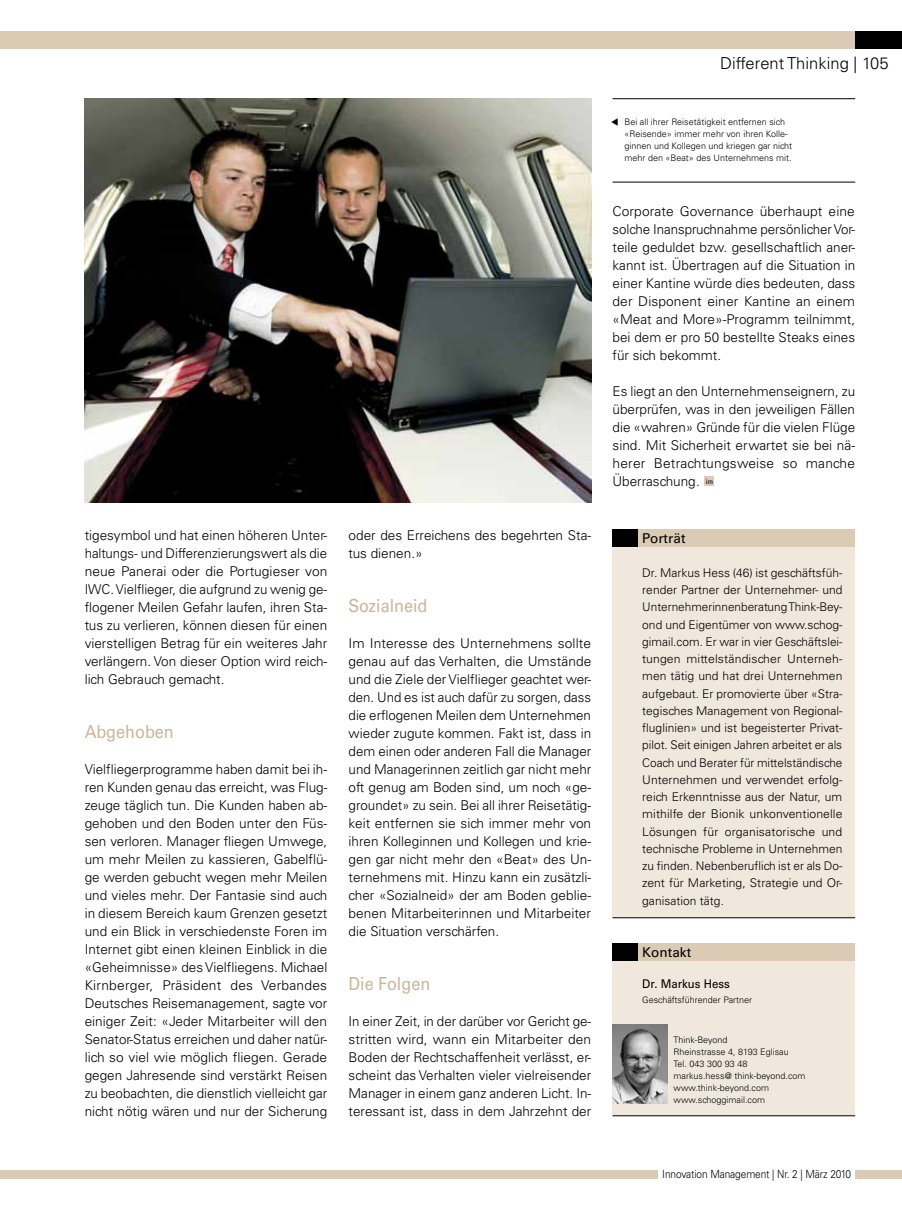
<style>
.page{position:relative;width:902px;height:1212px;background:#fff}
.page>*{position:absolute;margin:0;border:0;box-sizing:border-box;transform-origin:0 0}
.t1{font:18px "Univers LT Std";color:#cbb697;scale:.9 1}
.t2{font:300 16.5px "Univers LT Std";letter-spacing:.005em;color:#000}
.t3{font:300 13.5px/18px "Univers LT Std";color:#000;text-align:justify}
.t4{font:13.5px "Univers LT Std";letter-spacing:.005em;color:#000}
.t5{font:300 12px/17.2px "Univers LT Std";color:#000;text-align:justify}
.t6{font:12px "Univers LT Std";color:#000;scale:.95 1}
.t7{font:300 11.25px "Univers LT Std";letter-spacing:-.01em;color:#000;scale:.9 1}
.t8{font:300 9px/12px "Univers LT Std";color:#000}
</style>
<div class="page">
<div style="left:0;top:32px;width:901px;height:17px;background:#dbcbb4"></div>
<div style="left:0;top:1170px;width:658px;height:8px;background:#dbcbb4"></div>
<div style="left:704px;top:476px;width:10px;height:10px;background:#dbcbb4"></div>
<div style="left:855px;top:32px;width:46px;height:17px;background:#000"></div>
<div style="left:855px;top:1170px;width:46px;height:8px;background:#dbcbb4"></div>
<div style="left:612px;top:530px;width:243px;height:388px;background:#f0e8dd"></div>
<div style="left:612px;top:530px;width:243px;height:17px;background:#dbcbb4"></div>
<div style="left:612px;top:530px;width:26px;height:17px;background:#000"></div>
<hr style="left:612px;top:917px;width:243px;height:1px;background:#000">
<div style="left:612px;top:950px;width:243px;height:166px;background:#f0e8dd"></div>
<div style="left:612px;top:944px;width:243px;height:17px;background:#dbcbb4"></div>
<div style="left:612px;top:944px;width:26px;height:17px;background:#000"></div>
<img style="left:612px;top:1025px;width:55px;height:78px">
<hr style="left:612px;top:1115px;width:243px;height:1px;background:#000">
<img style="left:85px;top:98px;width:506px;height:405px">
<hr style="left:612px;top:182px;width:243px;height:1px;background:#000">
<hr style="left:612px;top:98px;width:243px;height:1px;background:#000">
<p class="t3" style="left:85px;top:526px;width:244px">tigesymbol und hat einen höheren Unter&shy;haltungs- und Differenzierungswert als die neue Panerai oder die Portugieser von IWC. Vielflieger, die aufgrund zu wenig ge&shy;flogener Meilen Gefahr laufen, ihren Sta&shy;tus zu verlieren, können diesen für einen vierstelligen Betrag für ein weiteres Jahr verlängern. Von dieser Option wird reich&shy;lich Gebrauch gemacht.</p>
<h1 class="t1" style="left:85px;top:721px;width:101px">Abgehoben</h1>
<p class="t3" style="left:85px;top:760px;width:244px">Vielfliegerprogramme haben damit bei ih&shy;ren Kunden genau das erreicht, was Flug&shy;zeuge täglich tun. Die Kunden haben ab&shy;gehoben und den Boden unter den Füs&shy;sen verloren. Manager fliegen Umwege, um mehr Meilen zu kassieren, Gabelflü&shy;ge werden gebucht wegen mehr Meilen und vieles mehr. Der Fantasie sind auch in diesem Bereich kaum Grenzen gesetzt und ein Blick in verschiedenste Foren im Internet gibt einen kleinen Einblick in die «Geheimnisse» des Vielfliegens. Michael Kirnberger, Präsident des Verbandes Deutsches Reisemanagement, sagte vor einiger Zeit: «Jeder Mitarbeiter will den Senator-Status erreichen und daher natür&shy;lich so viel wie möglich fliegen. Gerade gegen Jahresende sind verstärkt Reisen zu beobachten, die dienstlich vielleicht gar nicht nötig wären und nur der Sicherung</p>
<p class="t3" style="left:348px;top:526px;width:244px">oder des Erreichens des begehrten Sta&shy;tus dienen.»</p>
<h1 class="t1" style="left:348px;top:595px;width:89px">Sozialneid</h1>
<p class="t3" style="left:348px;top:634px;width:244px">Im Interesse des Unternehmens sollte genau auf das Verhalten, die Umstände und die Ziele der Vielflieger geachtet wer&shy;den. Und es ist auch dafür zu sorgen, dass die erflogenen Meilen dem Unternehmen wieder zugute kommen. Fakt ist, dass in dem einen oder anderen Fall die Manager und Managerinnen zeitlich gar nicht mehr oft genug am Boden sind, um noch «ge&shy;groundet» zu sein. Bei all ihrer Reisetätig&shy;keit entfernen sie sich immer mehr von ihren Kolleginnen und Kollegen und krie&shy;gen gar nicht mehr den «Beat» des Un&shy;ternehmens mit. Hinzu kann ein zusätzli&shy;cher «Sozialneid» der am Boden geblie&shy;benen Mitarbeiterinnen und Mitarbeiter die Situation verschärfen.</p>
<h1 class="t1" style="left:348px;top:973px;width:92px">Die Folgen</h1>
<p class="t3" style="left:348px;top:1012px;width:244px">In einer Zeit, in der darüber vor Gericht ge&shy;stritten wird, wann ein Mitarbeiter den Boden der Rechtschaffenheit verlässt, er&shy;scheint das Verhalten vieler vielreisender Manager in einem ganz anderen Licht. In&shy;teressant ist, dass in dem Jahrzehnt der</p>
<p class="t2" style="left:720px;top:53px;width:170px">Different Thinking | 105</p>
<p class="t8" style="left:624px;top:116px;width:169px">Bei all ihrer Reisetätigkeit entfernen sich «Reisende» immer mehr von ihren Kolle&shy;ginnen und Kollegen und kriegen gar nicht mehr den «Beat» des Unternehmens mit.</p>
<p class="t3" style="left:612px;top:202px;width:244px">Corporate Governance überhaupt eine solche Inanspruchnahme persönlicher Vor&shy;teile geduldet bzw. gesellschaftlich aner&shy;kannt ist. Übertragen auf die Situation in einer Kantine würde dies bedeuten, dass der Disponent einer Kantine an einem «Meat and More»-Programm teilnimmt, bei dem er pro 50 bestellte Steaks eines für sich bekommt.</p>
<p class="t3" style="left:612px;top:382px;width:244px">Es liegt an den Unternehmenseignern, zu überprüfen, was in den jeweiligen Fällen die «wahren» Gründe für die vielen Flüge sind. Mit Sicherheit erwartet sie bei nä&shy;herer Betrachtungsweise so manche Überraschung. <sup>im</sup></p>
<p class="t4" style="left:642px;top:530px;width:45px">Porträt</p>
<p class="t5" style="left:642px;top:564px;width:202px">Dr. Markus Hess (46) ist geschäftsfüh&shy;render Partner der Unternehmer- und Unternehmerinnenberatung Think-Bey&shy;ond und Eigentümer von www.schog&shy;gimail.com. Er war in vier Geschäftslei&shy;tungen mittelständischer Unterneh&shy;men tätig und hat drei Unternehmen aufgebaut. Er promovierte über «Stra&shy;tegisches Management von Regional&shy;fluglinien» und ist begeisterter Privat&shy;pilot. Seit einigen Jahren arbeitet er als Coach und Berater für mittelständische Unternehmen und verwendet erfolg&shy;reich Erkenntnisse aus der Natur, um mithilfe der Bionik unkonventionelle Lösungen für organisatorische und technische Probleme in Unternehmen zu finden. Nebenberuflich ist er als Do&shy;zent für Marketing, Strategie und Or&shy;ganisation tätg.</p>
<p class="t4" style="left:642px;top:944px;width:50px">Kontakt</p>
<p class="t6" style="left:642px;top:977px;width:94px">Dr. Markus Hess</p>
<p class="t8" style="left:642px;top:994px;width:111px">Geschäftsführender Partner</p>
<p class="t8" style="left:673px;top:1034px;width:133px">Think-Beyond<br>Rheinstrasse 4, 8193 Eglisau<br>Tel. 043 300 93 48 markus.hess@ think-beyond.com www.think-beyond.com www.schoggimail.com</p>
<p class="t7" style="left:662px;top:1167px;width:211px">Innovation Management | Nr. 2 | März 2010</p>
</div>
